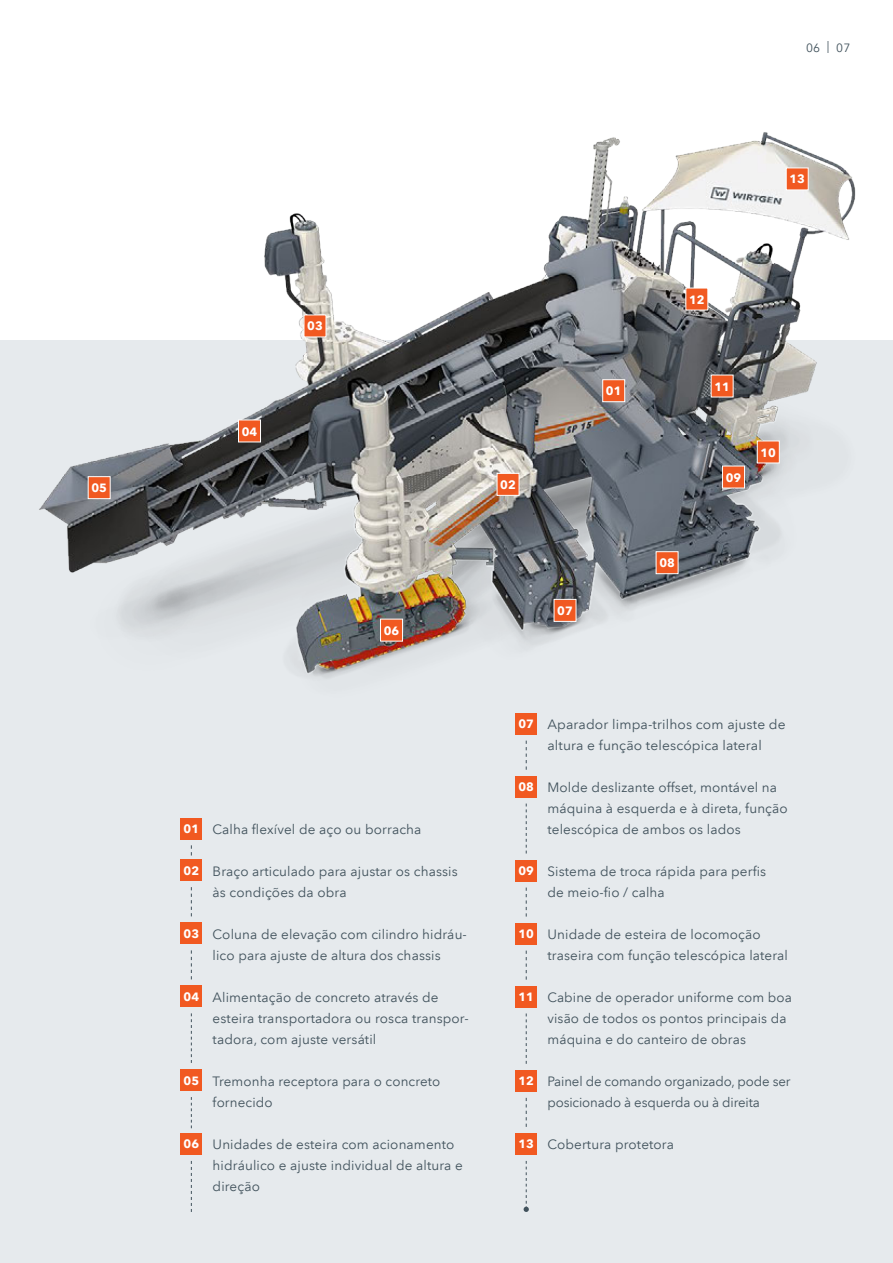
<style>
.page{position:relative;width:893px;height:1263px;background:#fff}
.page>*{position:absolute;margin:0;border:0;box-sizing:border-box;transform-origin:0 0}
.t1{font:13.5px/21px "Avenir Next LT Pro";letter-spacing:.01em;color:#41525c}
.t2{font:13.5px/21px "Avenir Next LT Pro";letter-spacing:-.01em;color:#41525c}
.t3{font:700 12px "Avenir Next LT Pro";color:#fff}
.t4{font:12px "Avenir Next LT Pro";color:#41525c}
</style>
<div class="page">
<div style="left:0;top:340px;width:893px;height:923px;background:#e6eaed"></div>
<div style="left:181px;top:818px;width:21px;height:21px;background:#f15921"></div>
<div style="left:181px;top:860px;width:21px;height:21px;background:#f15921"></div>
<svg style="left:191px;top:887px;width:1px;height:29px"></svg>
<div style="left:181px;top:923px;width:21px;height:21px;background:#f15921"></div>
<svg style="left:191px;top:950px;width:1px;height:29px"></svg>
<div style="left:181px;top:986px;width:21px;height:21px;background:#f15921"></div>
<svg style="left:191px;top:1013px;width:1px;height:50px"></svg>
<div style="left:181px;top:1069px;width:21px;height:22px;background:#f15921"></div>
<svg style="left:191px;top:1097px;width:1px;height:31px"></svg>
<div style="left:181px;top:1133px;width:21px;height:21px;background:#f15921"></div>
<svg style="left:191px;top:1161px;width:1px;height:51px"></svg>
<div style="left:516px;top:713px;width:21px;height:21px;background:#f15921"></div>
<svg style="left:526px;top:741px;width:1px;height:29px"></svg>
<div style="left:516px;top:776px;width:21px;height:21px;background:#f15921"></div>
<svg style="left:526px;top:803px;width:1px;height:50px"></svg>
<div style="left:516px;top:860px;width:21px;height:21px;background:#f15921"></div>
<svg style="left:526px;top:887px;width:1px;height:29px"></svg>
<div style="left:516px;top:1070px;width:21px;height:21px;background:#f15921"></div>
<svg style="left:526px;top:1098px;width:1px;height:29px"></svg>
<div style="left:516px;top:923px;width:21px;height:21px;background:#f15921"></div>
<svg style="left:526px;top:950px;width:1px;height:30px"></svg>
<div style="left:516px;top:1133px;width:21px;height:21px;background:#f15921"></div>
<svg style="left:524px;top:1161px;width:5px;height:51px"></svg>
<div style="left:516px;top:986px;width:21px;height:21px;background:#f15921"></div>
<svg style="left:526px;top:1013px;width:1px;height:51px"></svg>
<img style="left:39px;top:132px;width:817px;height:593px">
<svg style="left:602px;top:379px;width:23px;height:23px"></svg>
<svg style="left:496px;top:473px;width:24px;height:23px"></svg>
<svg style="left:553px;top:599px;width:24px;height:23px"></svg>
<svg style="left:380px;top:618px;width:23px;height:24px"></svg>
<svg style="left:87px;top:476px;width:24px;height:23px"></svg>
<svg style="left:238px;top:419px;width:23px;height:24px"></svg>
<svg style="left:303px;top:314px;width:24px;height:24px"></svg>
<svg style="left:685px;top:287px;width:24px;height:24px"></svg>
<svg style="left:710px;top:374px;width:24px;height:24px"></svg>
<svg style="left:756px;top:440px;width:24px;height:24px"></svg>
<svg style="left:722px;top:465px;width:23px;height:24px"></svg>
<svg style="left:655px;top:551px;width:24px;height:23px"></svg>
<svg style="left:785px;top:167px;width:24px;height:24px"></svg>
<p class="t3" style="left:91px;top:481px;width:17px">05</p>
<p class="t4" style="left:806px;top:40px;width:46px">06 | 07</p>
<p class="t3" style="left:789px;top:172px;width:17px">13</p>
<p class="t3" style="left:242px;top:424px;width:17px">04</p>
<p class="t3" style="left:307px;top:319px;width:17px">03</p>
<p class="t3" style="left:384px;top:623px;width:17px">06</p>
<p class="t3" style="left:500px;top:477px;width:17px">02</p>
<p class="t3" style="left:606px;top:384px;width:17px">01</p>
<p class="t3" style="left:557px;top:603px;width:17px">07</p>
<p class="t3" style="left:689px;top:292px;width:17px">12</p>
<p class="t3" style="left:659px;top:556px;width:17px">08</p>
<p class="t3" style="left:714px;top:379px;width:17px">11</p>
<p class="t3" style="left:726px;top:470px;width:17px">09</p>
<p class="t3" style="left:760px;top:445px;width:17px">10</p>
<p class="t3" style="left:184px;top:821px;width:17px">01</p>
<p class="t3" style="left:184px;top:863px;width:17px">02</p>
<p class="t3" style="left:184px;top:926px;width:17px">03</p>
<p class="t3" style="left:184px;top:989px;width:17px">04</p>
<p class="t3" style="left:184px;top:1073px;width:17px">05</p>
<p class="t3" style="left:184px;top:1137px;width:17px">06</p>
<p class="t1" style="left:213px;top:818px;width:210px">Calha flexível de aço ou borracha</p>
<p class="t1" style="left:213px;top:860px;width:247px">Braço articulado para ajustar os chassis às condições da obra</p>
<p class="t1" style="left:213px;top:923px;width:256px">Coluna de elevação com cilindro hidráu&shy;lico para ajuste de altura dos chassis</p>
<p class="t1" style="left:213px;top:986px;width:258px">Alimentação de concreto através de esteira transportadora ou rosca transpor&shy;tadora, com ajuste versátil</p>
<p class="t1" style="left:213px;top:1070px;width:229px">Tremonha receptora para o concreto fornecido</p>
<p class="t1" style="left:213px;top:1133px;width:252px">Unidades de esteira com acionamento hidráulico e ajuste individual de altura e direção</p>
<p class="t3" style="left:518px;top:717px;width:17px">07</p>
<p class="t3" style="left:518px;top:780px;width:17px">08</p>
<p class="t3" style="left:518px;top:863px;width:17px">09</p>
<p class="t3" style="left:518px;top:926px;width:17px">10</p>
<p class="t3" style="left:518px;top:989px;width:17px">11</p>
<p class="t3" style="left:518px;top:1074px;width:17px">12</p>
<p class="t3" style="left:518px;top:1137px;width:17px">13</p>
<p class="t1" style="left:547px;top:714px;width:240px">Aparador limpa-trilhos com ajuste de altura e função telescópica lateral</p>
<p class="t1" style="left:547px;top:777px;width:242px">Molde deslizante offset, montável na máquina à esquerda e à direta, função telescópica de ambos os lados</p>
<p class="t1" style="left:547px;top:861px;width:220px">Sistema de troca rápida para perfis de meio-fio / calha</p>
<p class="t1" style="left:547px;top:924px;width:242px">Unidade de esteira de locomoção traseira com função telescópica lateral</p>
<p class="t1" style="left:547px;top:987px;width:246px">Cabine de operador uniforme com boa visão de todos os pontos principais da máquina e do canteiro de obras</p>
<p class="t2" style="left:547px;top:1071px;width:245px">Painel de comando organizado, pode ser posicionado à esquerda ou à direita</p>
<p class="t1" style="left:547px;top:1134px;width:128px">Cobertura protetora</p>
</div>
